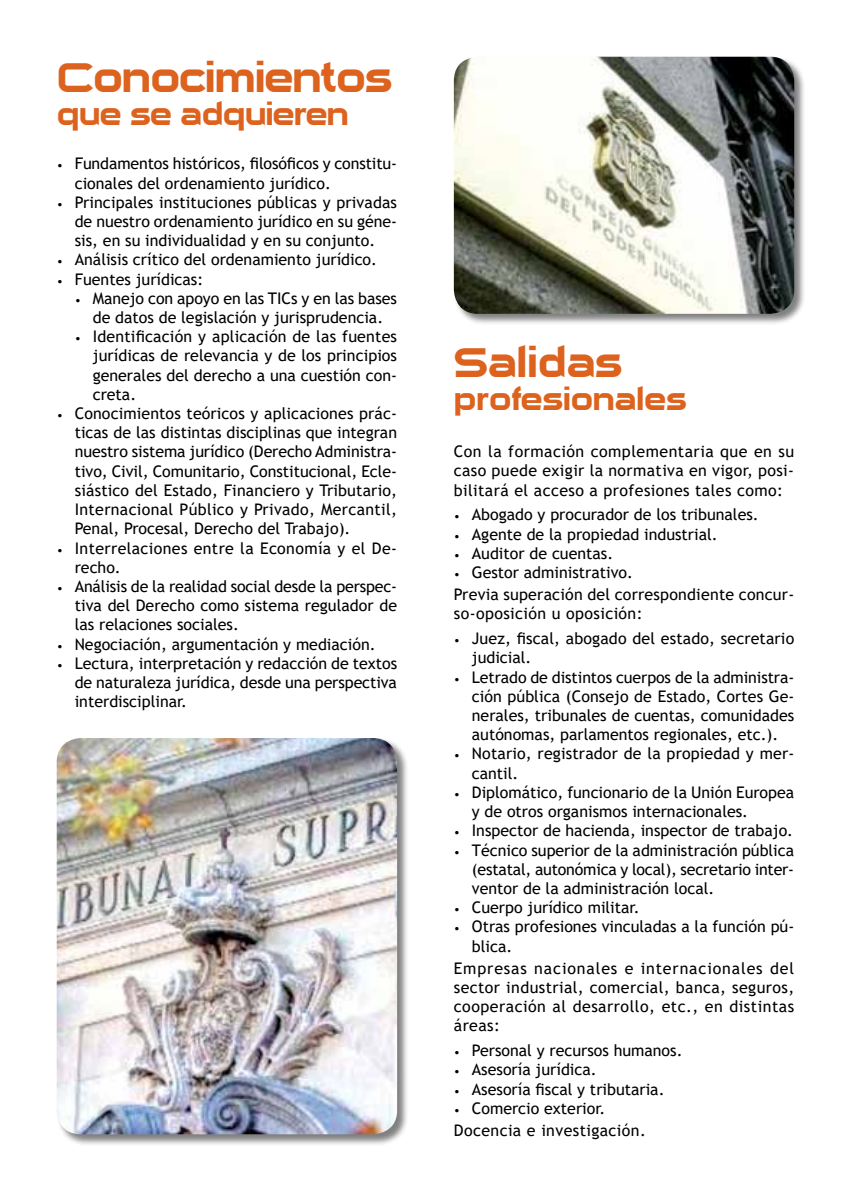
<style>
.page{position:relative;width:851px;height:1191px;background:#fff}
.page>*{position:absolute;margin:0;border:0;box-sizing:border-box;transform-origin:0 0}
.t1{font:40px "Sui Generis";letter-spacing:-.02em;color:#dc621e}
.t2{font:40px "Sui Generis";color:#dc621e}
.t3{font:30px "Sui Generis";letter-spacing:-.02em;color:#dc621e}
.t4{font:30px "Sui Generis";color:#dc621e}
.t5{font:16px/19.2px "Trebuchet MS";color:#000;text-align:justify}
.t6{font:16px/19.2px "Trebuchet MS";letter-spacing:.025em;color:#000}
.s1{font-size:12px}
</style>
<div class="page">
<div style="left:56px;top:737px;width:353px;height:408px;background:#000;opacity:.5"></div>
<img style="left:57px;top:738px;width:340px;height:396px">
<div style="left:453px;top:56px;width:353px;height:269px;background:#000;opacity:.5"></div>
<img style="left:454px;top:57px;width:340px;height:257px">
<h1 class="t1" style="left:57px;top:57px;width:337px">Conocimientos</h1>
<h2 class="t3" style="left:57px;top:99px;width:294px">que se adquieren</h2>
<p class="t5" style="left:75px;top:154px;width:324px;text-indent:-18px"><span class="s1">•</span> Fundamentos históricos, filosóficos y constitu&shy;cionales del ordenamiento jurídico.</p>
<p class="t5" style="left:75px;top:192px;width:324px;text-indent:-18px"><span class="s1">•</span> Principales instituciones públicas y privadas de nuestro ordenamiento jurídico en su géne&shy;sis, en su individualidad y en su conjunto.</p>
<p class="t5" style="left:57px;top:250px;width:322px"><span class="s1">•</span> Análisis crítico del ordenamiento jurídico.</p>
<p class="t5" style="left:57px;top:269px;width:148px"><span class="s1">•</span> Fuentes jurídicas:</p>
<p class="t5" style="left:75px;top:288px;width:324px;text-align:center"><span class="s1">•</span> Manejo con apoyo en las TICs y en las bases de datos de legislación y jurisprudencia.</p>
<p class="t5" style="left:93px;top:327px;width:306px;text-indent:-18px"><span class="s1">•</span> Identificación y aplicación de las fuentes jurídicas de relevancia y de los principios generales del derecho a una cuestión con&shy;creta.</p>
<p class="t5" style="left:75px;top:404px;width:324px;text-indent:-18px"><span class="s1">•</span> Conocimientos teóricos y aplicaciones prác&shy;ticas de las distintas disciplinas que integran nuestro sistema jurídico (Derecho Administra&shy;tivo, Civil, Comunitario, Constitucional, Ecle&shy;siástico del Estado, Financiero y Tributario, Internacional Público y Privado, Mercantil, Penal, Procesal, Derecho del Trabajo).</p>
<p class="t6" style="left:75px;top:538px;width:324px;text-indent:-18px"><span class="s1">•</span> Interrelaciones entre la Economía y el De&shy;recho.</p>
<p class="t5" style="left:75px;top:576px;width:324px;text-indent:-18px"><span class="s1">•</span> Análisis de la realidad social desde la perspec&shy;tiva del Derecho como sistema regulador de las relaciones sociales.</p>
<p class="t5" style="left:57px;top:634px;width:320px"><span class="s1">•</span> Negociación, argumentación y mediación.</p>
<p class="t5" style="left:75px;top:653px;width:324px;text-indent:-18px"><span class="s1">•</span> Lectura, interpretación y redacción de textos de naturaleza jurídica, desde una perspectiva interdisciplinar.</p>
<h1 class="t2" style="left:454px;top:342px;width:170px">Salidas</h1>
<h2 class="t4" style="left:454px;top:384px;width:234px">profesionales</h2>
<p class="t5" style="left:454px;top:442px;width:342px">Con la formación complementaria que en su caso puede exigir la normativa en vigor, posi&shy;bilitará el acceso a profesiones tales como:</p>
<p class="t5" style="left:454px;top:505px;width:306px"><span class="s1">•</span> Abogado y procurador de los tribunales.</p>
<p class="t5" style="left:454px;top:524px;width:265px"><span class="s1">•</span> Agente de la propiedad industrial.</p>
<p class="t5" style="left:454px;top:543px;width:161px"><span class="s1">•</span> Auditor de cuentas.</p>
<p class="t5" style="left:454px;top:561px;width:342px;line-height:22px"><span class="s1">•</span> Gestor administrativo.<br>Previa superación del correspondiente concur-</p>
<p class="t6" style="left:454px;top:604px;width:190px">so-oposición u oposición:</p>
<p class="t5" style="left:472px;top:629px;width:324px;text-indent:-18px"><span class="s1">•</span> Juez, fiscal, abogado del estado, secretario judicial.</p>
<p class="t5" style="left:472px;top:667px;width:324px;text-indent:-18px"><span class="s1">•</span> Letrado de distintos cuerpos de la administra&shy;ción pública (Consejo de Estado, Cortes Ge&shy;nerales, tribunales de cuentas, comunidades autónomas, parlamentos regionales, etc.).</p>
<p class="t5" style="left:472px;top:744px;width:324px;text-indent:-18px"><span class="s1">•</span> Notario, registrador de la propiedad y mer&shy;cantil.</p>
<p class="t5" style="left:472px;top:782px;width:324px;text-indent:-18px"><span class="s1">•</span> Diplomático, funcionario de la Unión Europea y de otros organismos internacionales.</p>
<p class="t5" style="left:454px;top:821px;width:341px"><span class="s1">•</span> Inspector de hacienda, inspector de trabajo.</p>
<p class="t5" style="left:472px;top:840px;width:324px;text-indent:-18px"><span class="s1">•</span> Técnico superior de la administración pública (estatal, autonómica y local), secretario inter&shy;ventor de la administración local.</p>
<p class="t5" style="left:454px;top:897px;width:187px"><span class="s1">•</span> Cuerpo jurídico militar.</p>
<p class="t5" style="left:472px;top:917px;width:324px;text-indent:-18px"><span class="s1">•</span> Otras profesiones vinculadas a la función pú&shy;blica.</p>
<p class="t5" style="left:454px;top:958px;width:342px">Empresas nacionales e internacionales del sector industrial, comercial, banca, seguros, cooperación al desarrollo, etc., en distintas áreas:</p>
<p class="t5" style="left:454px;top:1040px;width:230px"><span class="s1">•</span> Personal y recursos humanos.</p>
<p class="t5" style="left:454px;top:1060px;width:144px"><span class="s1">•</span> Asesoría jurídica.</p>
<p class="t5" style="left:454px;top:1079px;width:212px"><span class="s1">•</span> Asesoría fiscal y tributaria.</p>
<p class="t6" style="left:454px;top:1097px;width:193px;line-height:22px"><span class="s1">•</span> Comercio exterior.<br>Docencia e investigación.</p>
</div>
